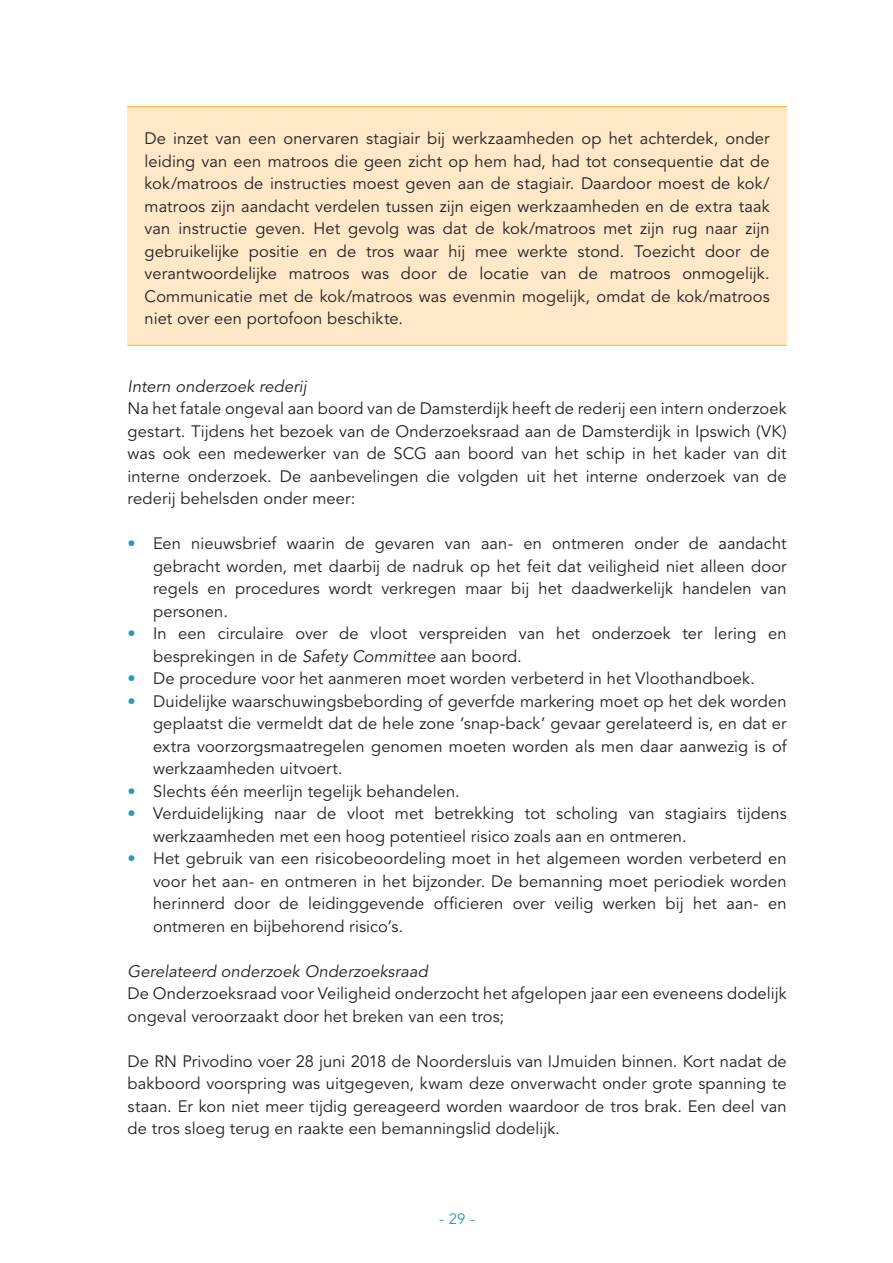
<style>
.page{position:relative;width:893px;height:1263px;background:#fff}
.page>*{position:absolute;margin:0;border:0;box-sizing:border-box;transform-origin:0 0}
.Bodytekst{font:16.5px/22.5px "Avenir LT Std";letter-spacing:.005em;color:#231f20;text-align:justify}
.Bodytekst-2{font:italic 16.5px "Avenir LT Std";letter-spacing:.01em;color:#231f20}
.t1{font:15px "Avenir LT Std";color:#2f97b9}
.s1{font-weight:900;color:#2f97b9}
.s2{font-style:italic}
</style>
<div class="page">
<div style="left:128px;top:107px;width:659px;height:238px;background:#fee8c7"></div>
<hr style="left:128px;top:106px;width:659px;height:1px;background:#fbb033">
<hr style="left:128px;top:345px;width:659px;height:1px;background:#fbb033">
<p class="Bodytekst" style="left:145px;top:128px;width:627px">De inzet van een onervaren stagiair bij werkzaamheden op het achterdek, onder leiding van een matroos die geen zicht op hem had, had tot consequentie dat de kok/matroos de instructies moest geven aan de stagiair. Daardoor moest de kok/ matroos zijn aandacht verdelen tussen zijn eigen werkzaamheden en de extra taak van instructie geven. Het gevolg was dat de kok/matroos met zijn rug naar zijn gebruikelijke positie en de tros waar hij mee werkte stond. Toezicht door de verantwoordelijke matroos was door de locatie van de matroos onmogelijk.<br>Communicatie met de kok/matroos was evenmin mogelijk, omdat de kok/matroos niet over een portofoon beschikte.</p>
<p class="Bodytekst-2" style="left:128px;top:376px;width:181px">Intern onderzoek rederij</p>
<p class="Bodytekst" style="left:128px;top:398px;width:661px">Na het fatale ongeval aan boord van de Damsterdijk heeft de rederij een intern onderzoek gestart. Tijdens het bezoek van de Onderzoeksraad aan de Damsterdijk in Ipswich (VK) was ook een medewerker van de SCG aan boord van het schip in het kader van dit interne onderzoek. De aanbevelingen die volgden uit het interne onderzoek van de rederij behelsden onder meer:</p>
<p class="Bodytekst" style="left:153px;top:533px;width:635px;text-indent:-26px"><span class="s1">•</span> Een nieuwsbrief waarin de gevaren van aan- en ontmeren onder de aandacht gebracht worden, met daarbij de nadruk op het feit dat veiligheid niet alleen door regels en procedures wordt verkregen maar bij het daadwerkelijk handelen van personen.</p>
<p class="Bodytekst" style="left:153px;top:623px;width:635px;text-indent:-26px"><span class="s1">•</span> In een circulaire over de vloot verspreiden van het onderzoek ter lering en besprekingen in de <span class="s2">Safety Committee</span> aan boord.</p>
<p class="Bodytekst" style="left:128px;top:668px;width:629px"><span class="s1">•</span> De procedure voor het aanmeren moet worden verbeterd in het Vloothandboek.</p>
<p class="Bodytekst" style="left:153px;top:690px;width:635px;text-indent:-26px"><span class="s1">•</span> Duidelijke waarschuwingsbebording of geverfde markering moet op het dek worden geplaatst die vermeldt dat de hele zone ‘snap-back’ gevaar gerelateerd is, en dat er extra voorzorgsmaatregelen genomen moeten worden als men daar aanwezig is of werkzaamheden uitvoert.</p>
<p class="Bodytekst" style="left:128px;top:780px;width:334px"><span class="s1">•</span> Slechts één meerlijn tegelijk behandelen.</p>
<p class="Bodytekst" style="left:153px;top:803px;width:635px;text-indent:-26px"><span class="s1">•</span> Verduidelijking naar de vloot met betrekking tot scholing van stagiairs tijdens werkzaamheden met een hoog potentieel risico zoals aan en ontmeren.</p>
<p class="Bodytekst" style="left:153px;top:848px;width:635px;text-indent:-26px"><span class="s1">•</span> Het gebruik van een risicobeoordeling moet in het algemeen worden verbeterd en voor het aan- en ontmeren in het bijzonder. De bemanning moet periodiek worden herinnerd door de leidinggevende officieren over veilig werken bij het aan- en ontmeren en bijbehorend risico’s.</p>
<p class="Bodytekst-2" style="left:128px;top:961px;width:302px">Gerelateerd onderzoek Onderzoeksraad</p>
<p class="Bodytekst" style="left:128px;top:983px;width:661px">De Onderzoeksraad voor Veiligheid onderzocht het afgelopen jaar een eveneens dodelijk ongeval veroorzaakt door het breken van een tros;</p>
<p class="Bodytekst" style="left:128px;top:1050px;width:661px">De RN Privodino voer 28 juni 2018 de Noordersluis van IJmuiden binnen. Kort nadat de bakboord voorspring was uitgegeven, kwam deze onverwacht onder grote spanning te staan. Er kon niet meer tijdig gereageerd worden waardoor de tros brak. Een deel van de tros sloeg terug en raakte een bemanningslid dodelijk.</p>
<p class="t1" style="left:439px;top:1210px;width:37px">- 29 -</p>
</div>
